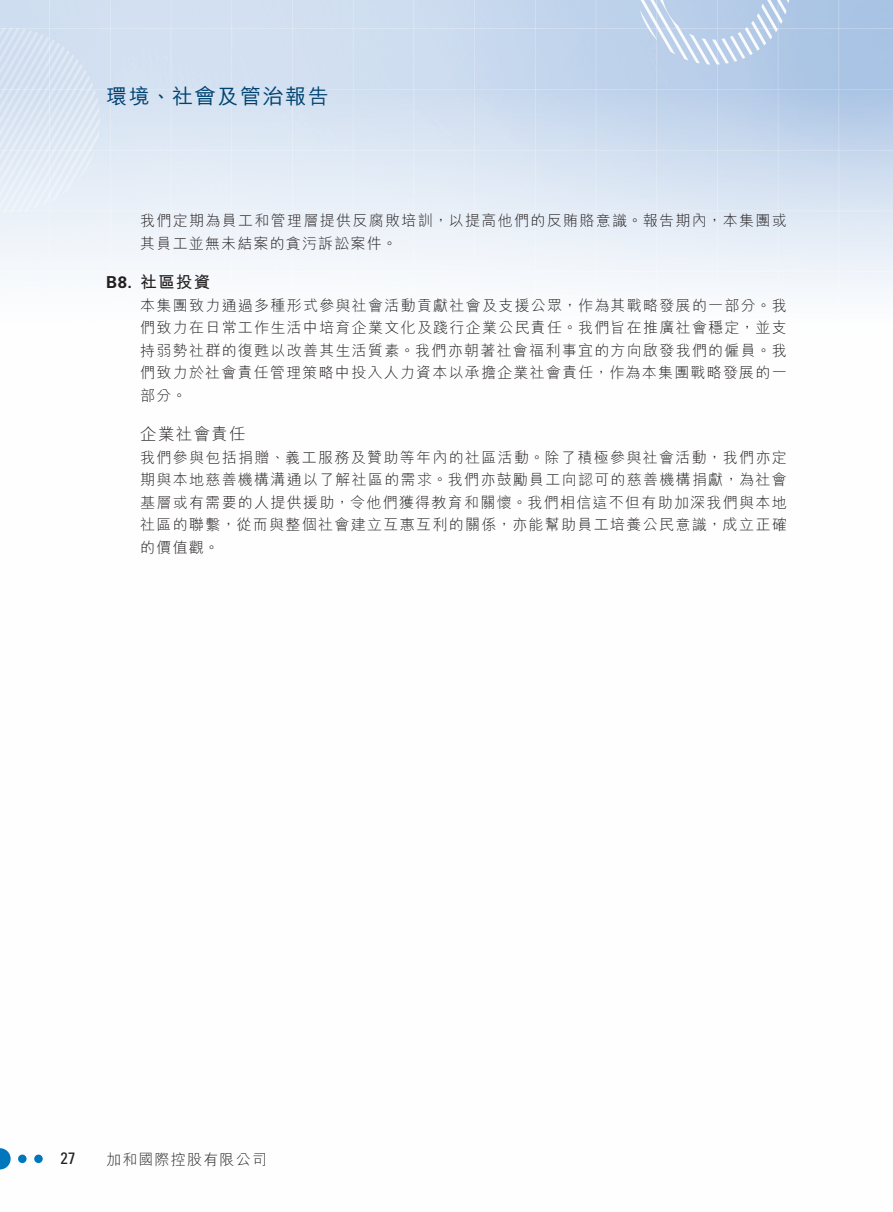
<style>
.page{position:relative;width:893px;height:1212px;background:#fff}
.page>*{position:absolute;margin:0;border:0;box-sizing:border-box;transform-origin:0 0}
.t1{font:500 21px "M Hei HK";letter-spacing:.08em;color:#004371}
.t2{font:300 16.5px "M Hei HK";letter-spacing:.08em;color:#231f20}
.t3{font:700 16.5px "M Hei HK";color:#231f20}
.t4{font:700 16.5px "Univers LT Std";color:#231f20}
.t5{font:condensed 16.5px "Univers LT Std";color:#231f20}
.t6{font:300 15px/22.5px "M Hei HK";letter-spacing:.085em;color:#231f20;text-align:justify}
</style>
<div class="page">
<img style="left:0;top:0;width:893px;height:1170px">
<svg style="left:0;top:1148px;width:11px;height:21px"></svg>
<div style="left:18px;top:1154px;width:9px;height:9px;background:#0077bd;border-radius:50%"></div>
<svg style="left:34px;top:1154px;width:9px;height:9px"></svg>
<h1 class="t1" style="left:106px;top:81px;width:224px">環境、社會及管治報告</h1>
<p class="t4" style="left:106px;top:273px;width:27px">B8.</p>
<p class="t6" style="left:140px;top:209px;width:648px">我們定期為員工和管理層提供反腐敗培訓，以提高他們的反賄賂意識。報告期內，本集團或其員工並無未結案的貪污訴訟案件。</p>
<p class="t3" style="left:140px;top:270px;width:71px">社區投資</p>
<p class="t6" style="left:140px;top:294px;width:648px">本集團致力通過多種形式參與社會活動貢獻社會及支援公眾，作為其戰略發展的一部分。我們致力在日常工作生活中培育企業文化及踐行企業公民責任。我們旨在推廣社會穩定，並支持弱勢社群的復甦以改善其生活質素。我們亦朝著社會福利事宜的方向啟發我們的僱員。我們致力於社會責任管理策略中投入人力資本以承擔企業社會責任，作為本集團戰略發展的一部分。</p>
<p class="t2" style="left:140px;top:426px;width:107px">企業社會責任</p>
<p class="t6" style="left:140px;top:446px;width:648px">我們參與包括捐贈、義工服務及贊助等年內的社區活動。除了積極參與社會活動，我們亦定期與本地慈善機構溝通以了解社區的需求。我們亦鼓勵員工向認可的慈善機構捐獻，為社會基層或有需要的人提供援助，令他們獲得教育和關懷。我們相信這不但有助加深我們與本地社區的聯繫，從而與整個社會建立互惠互利的關係，亦能幫助員工培養公民意識，成立正確的價值觀。</p>
<p class="t5" style="left:61px;top:1148px;width:17px">27</p>
<p class="t6" style="left:106px;top:1147px;width:162px">加和國際控股有限公司</p>
</div>
